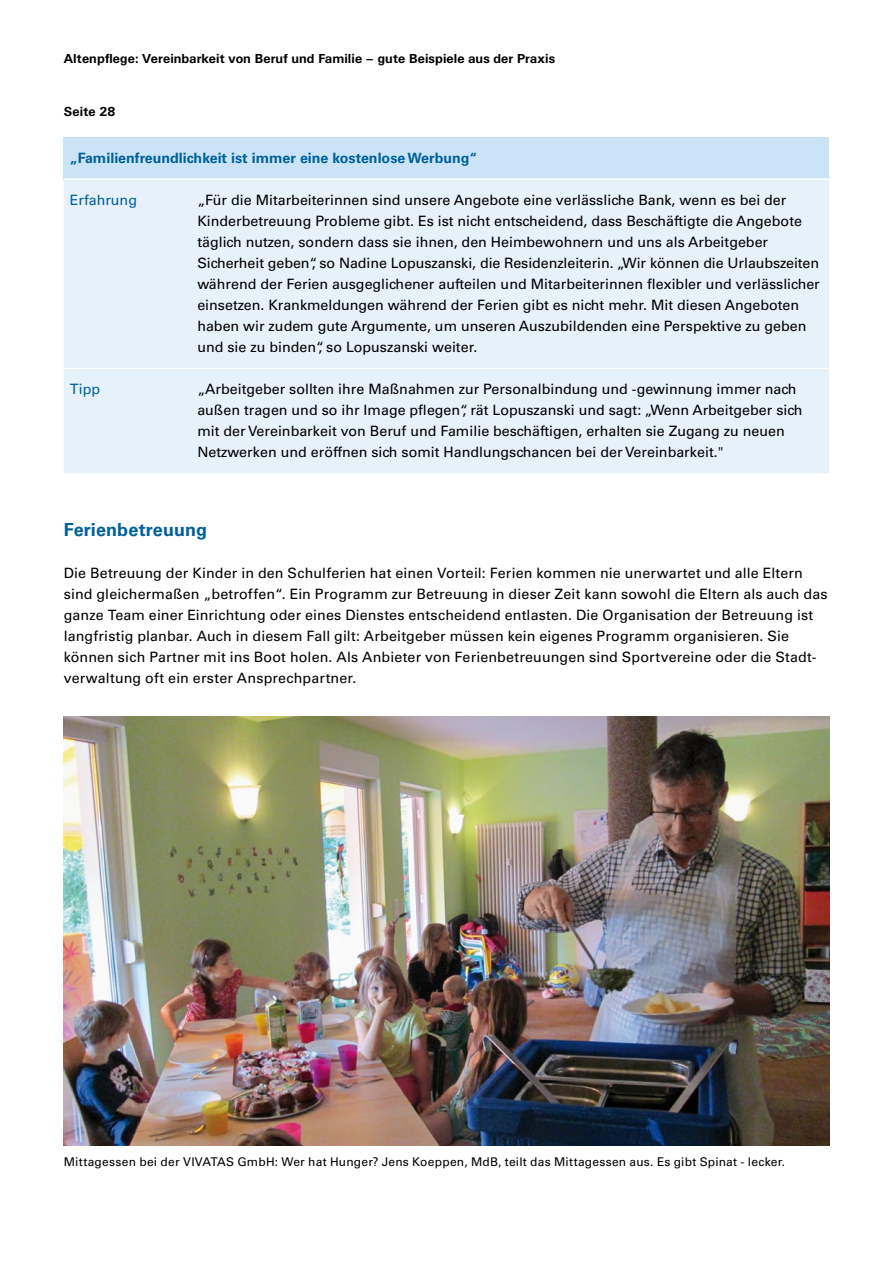
<style>
.page{position:relative;width:893px;height:1263px;background:#fff}
.page>*{position:absolute;margin:0;border:0;box-sizing:border-box;transform-origin:0 0}
.t1{font:700 18px "Univers LT Std";letter-spacing:.005em;color:#00609c}
.t2{font:14.25px/21px "Univers LT Std";color:#000}
.t3{font:700 14.25px "Univers LT Std";color:#00609c}
.t4{font:14.25px "Univers LT Std";color:#00609c}
.t5{font:700 12.75px "Univers BQ";letter-spacing:.01em;color:#000}
.t6{font:12px "Univers LT Std";letter-spacing:.015em;color:#000}
</style>
<div class="page">
<div style="left:64px;top:137px;width:765px;height:42px;background:#cbe4f5"></div>
<div style="left:64px;top:180px;width:765px;height:188px;background:#e6f1fa"></div>
<div style="left:64px;top:369px;width:765px;height:104px;background:#e6f1fa"></div>
<hr style="left:64px;top:178px;width:127px;height:2px;background:#fff">
<hr style="left:191px;top:178px;width:638px;height:2px;background:#fff">
<img style="left:63px;top:716px;width:766px;height:429px">
<p class="t5" style="left:64px;top:51px;width:493px">Altenpflege: Vereinbarkeit von Beruf und Familie – gute Beispiele aus der Praxis</p>
<p class="t5" style="left:64px;top:104px;width:53px">Seite 28</p>
<p class="t3" style="left:70px;top:149px;width:409px">„Familienfreundlichkeit ist immer eine kostenlose Werbung“</p>
<p class="t4" style="left:70px;top:191px;width:69px">Erfahrung</p>
<p class="t2" style="left:197px;top:189px;width:624px">„Für die Mitarbeiterinnen sind unsere Angebote eine verlässliche Bank, wenn es bei der Kinderbetreuung Probleme gibt. Es ist nicht entscheidend, dass Beschäftigte die Angebote täglich nutzen, sondern dass sie ihnen, den Heimbewohnern und uns als Arbeitgeber Sicherheit geben“, so Nadine Lopuszanski, die Residenzleiterin. „Wir können die Urlaubszeiten während der Ferien ausgeglichener aufteilen und Mitarbeiterinnen flexibler und verlässlicher einsetzen. Krankmeldungen während der Ferien gibt es nicht mehr. Mit diesen Angeboten haben wir zudem gute Argumente, um unseren Auszubildenden eine Perspektive zu geben und sie zu binden“, so Lopuszanski weiter.</p>
<p class="t4" style="left:70px;top:380px;width:32px">Tipp</p>
<p class="t2" style="left:197px;top:378px;width:607px">„Arbeitgeber sollten ihre Maßnahmen zur Personalbindung und -gewinnung immer nach außen tragen und so ihr Image pflegen“, rät Lopuszanski und sagt: „Wenn Arbeitgeber sich mit der Vereinbarkeit von Beruf und Familie beschäftigen, erhalten sie Zugang zu neuen Netzwerken und eröffnen sich somit Handlungschancen bei der Vereinbarkeit."</p>
<p class="t1" style="left:64px;top:519px;width:145px">Ferienbetreuung</p>
<p class="t2" style="left:64px;top:563px;width:765px">Die Betreuung der Kinder in den Schulferien hat einen Vorteil: Ferien kommen nie unerwartet und alle Eltern sind gleichermaßen „betroffen“. Ein Programm zur Betreuung in dieser Zeit kann sowohl die Eltern als auch das ganze Team einer Einrichtung oder eines Dienstes entscheidend entlasten. Die Organisation der Betreuung ist langfristig planbar. Auch in diesem Fall gilt: Arbeitgeber müssen kein eigenes Programm organisieren. Sie können sich Partner mit ins Boot holen. Als Anbieter von Ferienbetreuungen sind Sportvereine oder die Stadt&shy;verwaltung oft ein erster Ansprechpartner.</p>
<p class="t6" style="left:64px;top:1155px;width:723px">Mittagessen bei der VIVATAS GmbH: Wer hat Hunger? Jens Koeppen, MdB, teilt das Mittagessen aus. Es gibt Spinat - lecker.</p>
</div>
